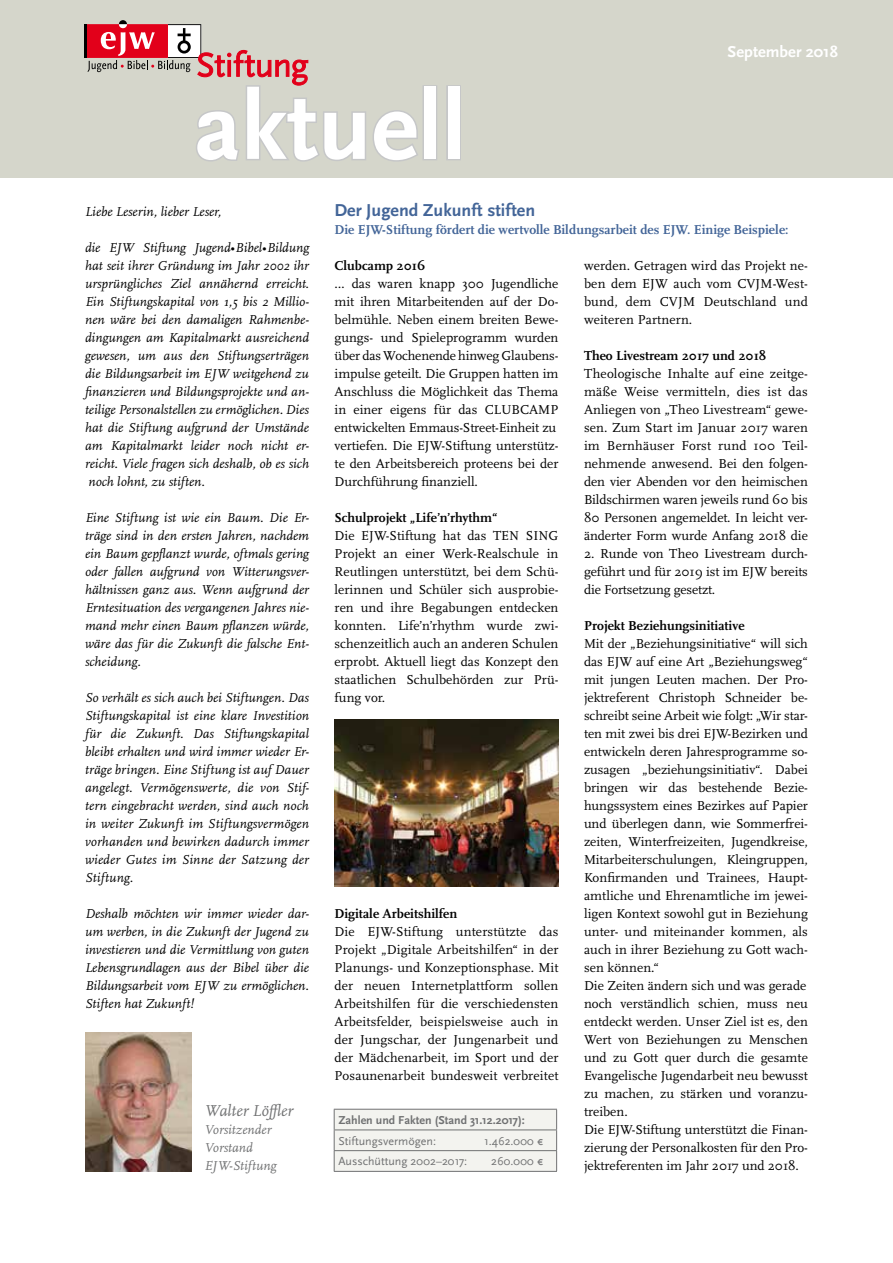
<style>
.page{position:relative;width:893px;height:1263px;background:#fff}
.page>*{position:absolute;margin:0;border:0;box-sizing:border-box;transform-origin:0 0}
.t1{font:700 99px "Scala Sans OT";color:#fff}
.t2{font:700 18px "Scala Sans OT";color:#436598}
.t3{font:italic 16.5px "Scala OT";color:#707172}
.t4{font:700 16.5px "Scala Sans OT";color:#fff}
.t5{font:13.5px/18px "Scala OT";color:#000;text-align:justify}
.t6{font:italic 13.5px/18px "Scala OT";color:#000;text-align:justify}
.t7{font:700 13.5px "Scala OT";color:#000}
.t8{font:700 13.5px "Scala OT";color:#436598}
.t9{font:italic 13.5px/18px "Scala OT";color:#707172}
.t10{font:12px "Scala Sans OT";color:#707172}
.t11{font:700 12px "Scala Sans OT";color:#707172}
</style>
<div class="page">
<div style="left:0;top:0;width:893px;height:178px;background:#d5d6cb"></div>
<hr style="left:84px;top:24px;width:3px;height:34px;background:#000">
<svg style="left:87px;top:20px;width:331px;height:141px"></svg>
<div style="left:422px;top:85px;width:15px;height:75px;border:3px solid #c6c7c8"></div>
<div style="left:446px;top:85px;width:15px;height:75px;border:3px solid #c6c7c8"></div>
<img style="left:85px;top:1032px;width:107px;height:139px">
<img style="left:334px;top:720px;width:224px;height:167px">
<svg style="left:334px;top:1109px;width:223px;height:62px"></svg>
<hr style="left:334px;top:1171px;width:223px;height:1px;background:#707172">
<h1 class="t1" style="left:194px;top:71px;width:273px">aktuell</h1>
<p class="t4" style="left:728px;top:42px;width:112px">September 2018</p>
<p class="t6" style="left:85px;top:203px;width:138px">Liebe Leserin, lieber Leser,</p>
<p class="t6" style="left:85px;top:239px;width:225px">die EJW Stiftung Jugend•Bibel•Bildung hat seit ihrer Gründung im Jahr 2002 ihr ursprüngliches Ziel annähernd erreicht.<br>Ein Stiftungskapital von 1,5 bis 2 Millio&shy;nen wäre bei den damaligen Rahmenbe&shy;dingungen am Kapitalmarkt ausreichend gewesen, um aus den Stiftungserträgen die Bildungsarbeit im EJW weitgehend zu finanzieren und Bildungsprojekte und an&shy;teilige Personalstellen zu ermöglichen. Dies hat die Stiftung aufgrund der Umstände am Kapitalmarkt leider noch nicht er&shy;reicht. Viele fragen sich deshalb, ob es sich noch lohnt, zu stiften.</p>
<p class="t6" style="left:85px;top:509px;width:225px">Eine Stiftung ist wie ein Baum. Die Er&shy;träge sind in den ersten Jahren, nachdem ein Baum gepflanzt wurde, oftmals gering oder fallen aufgrund von Witterungsver&shy;hältnissen ganz aus. Wenn aufgrund der Erntesituation des vergangenen Jahres nie&shy;mand mehr einen Baum pflanzen würde, wäre das für die Zukunft die falsche Ent&shy;scheidung.</p>
<p class="t6" style="left:85px;top:689px;width:225px">So verhält es sich auch bei Stiftungen. Das Stiftungskapital ist eine klare Investition für die Zukunft. Das Stiftungskapital bleibt erhalten und wird immer wieder Er&shy;träge bringen. Eine Stiftung ist auf Dauer angelegt. Vermögenswerte, die von Stif&shy;tern eingebracht werden, sind auch noch in weiter Zukunft im Stiftungsvermögen vorhanden und bewirken dadurch immer wieder Gutes im Sinne der Satzung der Stiftung.</p>
<p class="t6" style="left:85px;top:905px;width:225px">Deshalb möchten wir immer wieder dar&shy;um werben, in die Zukunft der Jugend zu investieren und die Vermittlung von guten Lebensgrundlagen aus der Bibel über die Bildungsarbeit vom EJW zu ermöglichen.<br>Stiften hat Zukunft!</p>
<p class="t3" style="left:204px;top:1102px;width:90px">Walter Löffler</p>
<p class="t9" style="left:204px;top:1121px;width:74px">Vorsitzender<br>Vorstand<br>EJW-Stiftung</p>
<h2 class="t2" style="left:334px;top:200px;width:202px">Der Jugend Zukunft stiften</h2>
<p class="t8" style="left:334px;top:222px;width:456px">Die EJW-Stiftung fördert die wertvolle Bildungsarbeit des EJW. Einige Beispiele:</p>
<p class="t7" style="left:334px;top:258px;width:92px">Clubcamp 2016</p>
<p class="t5" style="left:334px;top:275px;width:225px;text-align:left">… das waren knapp 300 Jugendliche mit ihren Mitarbeitenden auf der Do&shy;belmühle. Neben einem breiten Bewe&shy;gungs- und Spieleprogramm wurden über das Wochenende hinweg Glaubens&shy;impulse geteilt. Die Gruppen hatten im Anschluss die Möglichkeit das Thema in einer eigens für das CLUBCAMP entwickelten Emmaus-Street-Einheit zu vertiefen. Die EJW-Stiftung unterstütz&shy;te den Arbeitsbereich proteens bei der Durchführung finanziell.</p>
<p class="t7" style="left:334px;top:510px;width:165px">Schulprojekt „Life’n’rhythm“</p>
<p class="t5" style="left:334px;top:527px;width:225px">Die EJW-Stiftung hat das TEN SING Projekt an einer Werk-Realschule in Reutlingen unterstützt, bei dem Schü&shy;lerinnen und Schüler sich ausprobie&shy;ren und ihre Begabungen entdecken konnten. Life’n’rhythm wurde zwi&shy;schenzeitlich auch an anderen Schulen erprobt. Aktuell liegt das Konzept den staatlichen Schulbehörden zur Prü&shy;fung vor.</p>
<p class="t7" style="left:334px;top:906px;width:124px">Digitale Arbeitshilfen</p>
<p class="t5" style="left:334px;top:923px;width:225px">Die EJW-Stiftung unterstützte das Projekt „Digitale Arbeitshilfen“ in der Planungs- und Konzeptionsphase. Mit der neuen Internetplattform sollen Arbeitshilfen für die verschiedensten Arbeitsfelder, beispielsweise auch in der Jungschar, der Jungenarbeit und der Mädchenarbeit, im Sport und der Posaunenarbeit bundesweit verbreitet</p>
<p class="t11" style="left:338px;top:1113px;width:188px">Zahlen und Fakten (Stand 31.12.2017):</p>
<p class="t10" style="left:338px;top:1134px;width:99px">Stiftungsvermögen:</p>
<p class="t10" style="left:484px;top:1134px;width:61px">1.462.000 €</p>
<p class="t10" style="left:338px;top:1155px;width:130px">Ausschüttung 2002–2017:</p>
<p class="t10" style="left:491px;top:1155px;width:53px">260.000 €</p>
<p class="t5" style="left:584px;top:257px;width:225px">werden. Getragen wird das Projekt ne&shy;ben dem EJW auch vom CVJM-West&shy;bund, dem CVJM Deutschland und weiteren Partnern.</p>
<p class="t7" style="left:584px;top:348px;width:184px">Theo Livestream 2017 und 2018</p>
<p class="t5" style="left:584px;top:365px;width:225px">Theologische Inhalte auf eine zeitge&shy;mäße Weise vermitteln, dies ist das Anliegen von „Theo Livestream“ gewe&shy;sen. Zum Start im Januar 2017 waren im Bernhäuser Forst rund 100 Teil&shy;nehmende anwesend. Bei den folgen&shy;den vier Abenden vor den heimischen Bildschirmen waren jeweils rund 60 bis 80 Personen angemeldet. In leicht ver&shy;änderter Form wurde Anfang 2018 die</p>
<p class="t5" style="left:584px;top:545px;width:225px">2. Runde von Theo Livestream durch&shy;geführt und für 2019 ist im EJW bereits die Fortsetzung gesetzt.</p>
<p class="t7" style="left:584px;top:618px;width:162px">Projekt Beziehungsinitiative</p>
<p class="t5" style="left:584px;top:635px;width:225px;text-align:left">Mit der „Beziehungsinitiative“ will sich das EJW auf eine Art „Beziehungsweg“ mit jungen Leuten machen. Der Pro&shy;jektreferent Christoph Schneider be&shy;schreibt seine Arbeit wie folgt: „Wir star&shy;ten mit zwei bis drei EJW-Bezirken und entwickeln deren Jahresprogramme so&shy;zusagen „beziehungsinitiativ“. Dabei bringen wir das bestehende Bezie&shy;hungssystem eines Bezirkes auf Papier und überlegen dann, wie Sommerfrei&shy;zeiten, Winterfreizeiten, Jugendkreise, Mitarbeiterschulungen, Kleingruppen, Konfirmanden und Trainees, Haupt&shy;amtliche und Ehrenamtliche im jewei&shy;ligen Kontext sowohl gut in Beziehung unter- und miteinander kommen, als auch in ihrer Beziehung zu Gott wach&shy;sen können.“<br>Die Zeiten ändern sich und was gerade noch verständlich schien, muss neu entdeckt werden. Unser Ziel ist es, den Wert von Beziehungen zu Menschen und zu Gott quer durch die gesamte Evangelische Jugendarbeit neu bewusst zu machen, zu stärken und voranzu&shy;treiben.<br>Die EJW-Stiftung unterstützt die Finan&shy;zierung der Personalkosten für den Pro&shy;jektreferenten im Jahr 2017 und 2018.</p>
</div>
